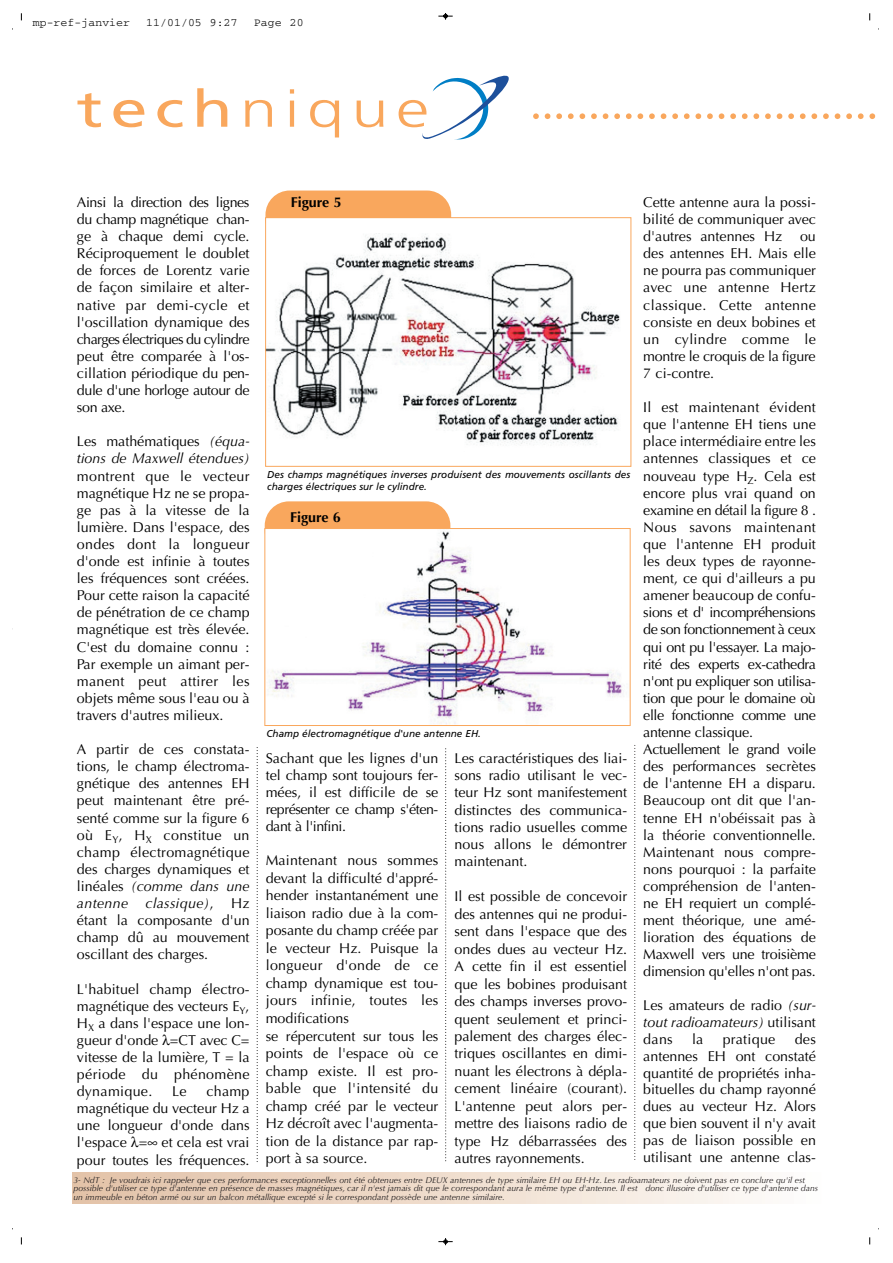
<style>
.page{position:relative;width:893px;height:1263px;background:#fff}
.page>*{position:absolute;margin:0;border:0;box-sizing:border-box;transform-origin:0 0}
.t1{font:300 51.3px "Frutiger";letter-spacing:.11em;color:#f9a75d;scale:1.3 1}
.t2{font:14.25px/17.1px "Optima";color:#000;text-align:justify}
.t3{font:italic 14.25px/17.1px "Optima";color:#000}
.t4{font:700 14.25px "Optima";color:#000}
.t5{font:14.25px "Optima";letter-spacing:.02em;color:#000}
.t6{font:11.4px "Courier";letter-spacing:.01em;color:#000}
.t7{font:italic 10.05px/12px "Frutiger";color:#000}
.t8{font:italic 8.55px/8.6px "Optima";color:#231f20}
.s1{font-weight:400}
.s2{font-style:normal}
.s3{font-style:italic}
</style>
<div class="page">
<svg style="left:536px;top:113px;width:340px;height:6px"></svg>
<svg style="left:422px;top:76px;width:87px;height:64px"></svg>
<div style="left:265px;top:191px;width:186px;height:53px;background:#f9a75d;border-radius:24px"></div>
<div style="left:266px;top:218px;width:364px;height:248px;background:#fff"></div>
<img style="left:267px;top:233px;width:353px;height:212px">
<div style="left:265px;top:217px;width:366px;height:250px;border:1px solid #f9a75d"></div>
<div style="left:265px;top:501px;width:185px;height:54px;background:#f9a75d;border-radius:24px"></div>
<img style="left:266px;top:530px;width:356px;height:194px">
<div style="left:264px;top:528px;width:366px;height:198px;border:1px solid #f9a75d"></div>
<svg style="left:257px;top:747px;width:1px;height:415px"></svg>
<svg style="left:445px;top:749px;width:1px;height:412px"></svg>
<div style="left:72px;top:1172px;width:749px;height:32px;background:linear-gradient(to right,#e2c0a5,#fefcfa)"></div>
<svg style="left:634px;top:745px;width:1px;height:415px"></svg>
<svg style="left:438px;top:13px;width:14px;height:7px"></svg>
<svg style="left:438px;top:1238px;width:14px;height:7px"></svg>
<p class="t6" style="left:33px;top:19px;width:99px">mp-ref-janvier</p>
<p class="t6" style="left:146px;top:19px;width:93px">11/01/05 9:27</p>
<p class="t6" style="left:254px;top:19px;width:51px">Page 20</p>
<h1 class="t1" style="left:77px;top:88px;width:272px"><span class="s1">tech</span>nique</h1>
<p class="t2" style="left:77px;top:195px;width:174px">Ainsi la direction des lignes du champ magnétique chan&shy;ge à chaque demi cycle.<br>Réciproquement le doublet de forces de Lorentz varie de façon similaire et alter&shy;native par demi-cycle et l'oscillation dynamique des charges électriques du cylindre peut être comparée à l'os&shy;cillation périodique du pen&shy;dule d'une horloge autour de son axe.</p>
<p class="t3" style="left:77px;top:434px;width:174px"><span class="s2">Les mathématiques</span> (équa&shy;tions de Maxwell étendues)</p>
<p class="t2" style="left:77px;top:468px;width:174px">montrent que le vecteur magnétique Hz ne se propa&shy;ge pas à la vitesse de la lumière. Dans l'espace, des ondes dont la longueur d'onde est infinie à toutes les fréquences sont créées.<br>Pour cette raison la capacité de pénétration de ce champ magnétique est très élevée.<br>C'est du domaine connu :<br>Par exemple un aimant per&shy;manent peut attirer les objets même sous l'eau ou à travers d'autres milieux.</p>
<p class="t2" style="left:77px;top:742px;width:174px">A partir de ces constata&shy;tions, le champ électroma&shy;gnétique des antennes EH peut maintenant être pré&shy;senté comme sur la figure 6 où E<sub>Y</sub>, H<sub>X</sub> constitue un champ électromagnétique des charges dynamiques et linéales <span class="s3">(comme dans une antenne classique)</span>, Hz étant la composante d'un champ dû au mouvement oscillant des charges.</p>
<p class="t2" style="left:77px;top:981px;width:174px">L'habituel champ électro&shy;magnétique des vecteurs E<sub>Y</sub>, H<sub>X</sub> a dans l'espace une lon&shy;gueur d'onde =CT avec C= vitesse de la lumière, T = la période du phénomène dynamique.</p>
<p class="t2" style="left:77px;top:1084px;width:174px;text-indent:129px">champ magnétique du vecteur Hz a une longueur d'onde dans l'espace =∞ et cela est vrai pour toutes les fréquences.</p>
<p class="t2" style="left:172px;top:1084px;width:16px">Le</p>
<p class="t4" style="left:291px;top:196px;width:52px">Figure 5</p>
<p class="t7" style="left:267px;top:469px;width:364px">Des champs magnétiques inverses produisent des mouvements oscillants des charges électriques sur le cylindre.</p>
<p class="t4" style="left:290px;top:511px;width:52px">Figure 6</p>
<p class="t7" style="left:266px;top:728px;width:216px">Champ électromagnétique d'une antenne EH.</p>
<p class="t2" style="left:266px;top:750px;width:174px">Sachant que les lignes d'un tel champ sont toujours fer&shy;mées, il est difficile de se représenter ce champ s'éten&shy;dant à l'infini.</p>
<p class="t2" style="left:266px;top:853px;width:174px;line-height:17.5px;text-align:left">Maintenant nous sommes devant la difficulté d'appré&shy;hender instantanément une liaison radio due à la com&shy;posante du champ créée par le vecteur Hz. Puisque la longueur d'onde de ce champ dynamique est tou&shy;jours infinie, toutes les modifications<br>se répercutent sur tous les points de l'espace où ce champ existe. Il est pro&shy;bable que l'intensité du champ créé par le vecteur<br>Hz décroît avec l'augmenta&shy;tion de la distance par rap&shy;port à sa source.</p>
<p class="t2" style="left:454px;top:751px;width:174px">Les caractéristiques des liai&shy;sons radio utilisant le vec&shy;teur Hz sont manifestement distinctes des communica&shy;tions radio usuelles comme nous allons le démontrer maintenant.</p>
<p class="t2" style="left:454px;top:889px;width:174px">Il est possible de concevoir des antennes qui ne produi&shy;sent dans l'espace que des ondes dues au vecteur Hz.<br>A cette fin il est essentiel que les bobines produisant des champs inverses provo&shy;quent seulement et princi&shy;palement des charges élec&shy;triques oscillantes en dimi&shy;nuant les électrons à dépla&shy;cement linéaire (courant).<br>L'antenne peut alors per&shy;mettre des liaisons radio de type Hz débarrassées des autres rayonnements.</p>
<p class="t2" style="left:643px;top:195px;width:174px">Cette antenne aura la possi&shy;bilité de communiquer avec d'autres antennes Hz ou des antennes EH. Mais elle ne pourra pas communiquer avec une antenne Hertz classique. Cette antenne consiste en deux bobines et un cylindre comme le montre le croquis de la figure 7 ci-contre.</p>
<p class="t2" style="left:643px;top:400px;width:174px;text-align:left">Il est maintenant évident que l'antenne EH tiens une place intermédiaire entre les antennes classiques et ce nouveau type H<sub>Z</sub>. Cela est encore plus vrai quand on examine en détail la figure 8 .<br>Nous savons maintenant que l'antenne EH produit les deux types de rayonne&shy;ment, ce qui d'ailleurs a pu amener beaucoup de confu&shy;sions et d' incompréhensions de son fonctionnement à ceux qui ont pu l'essayer. La majo&shy;rité des experts ex-cathedra n'ont pu expliquer son utilisa&shy;tion que pour le domaine où elle fonctionne comme une antenne classique.<br>Actuellement le grand voile des performances secrètes de l'antenne EH a disparu.<br>Beaucoup ont dit que l'an&shy;tenne EH n'obéissait pas à la théorie conventionnelle.<br>Maintenant nous compre&shy;nons pourquoi : la parfaite compréhension de l'anten&shy;ne EH requiert un complé&shy;ment théorique, une amé&shy;lioration des équations de<br>Maxwell vers une troisième dimension qu'elles n'ont pas.</p>
<p class="t2" style="left:643px;top:998px;width:174px">Les amateurs de radio <span class="s3">(sur&shy;tout radioamateurs)</span> utilisant dans</p>
<p class="t2" style="left:643px;top:1032px;width:174px;text-indent:151px">des antennes EH ont constaté quantité de propriétés inha&shy;bituelles du champ rayonné dues au vecteur Hz. Alors que bien souvent il n'y avait pas de liaison possible en utilisant une antenne clas-</p>
<p class="t2" style="left:692px;top:1032px;width:13px">la</p>
<p class="t5" style="left:722px;top:1033px;width:54px">pratique</p>
<p class="t8" style="left:73px;top:1176px;width:746px">3- NdT : Je voudrais ici rappeler que ces performances exceptionnelles ont été obtenues entre DEUX antennes de type similaire EH ou EH-Hz. Les radioamateurs ne doivent pas en conclure qu'il est possible d'utiliser ce type d'antenne en présence de masses magnétiques, car il n'est jamais dit que le correspondant aura le même type d'antenne. Il est donc illusoire d'utiliser ce type d'antenne dans un immeuble en béton armé ou sur un balcon métallique excepté si le correspondant possède une antenne similaire.</p>
</div>
